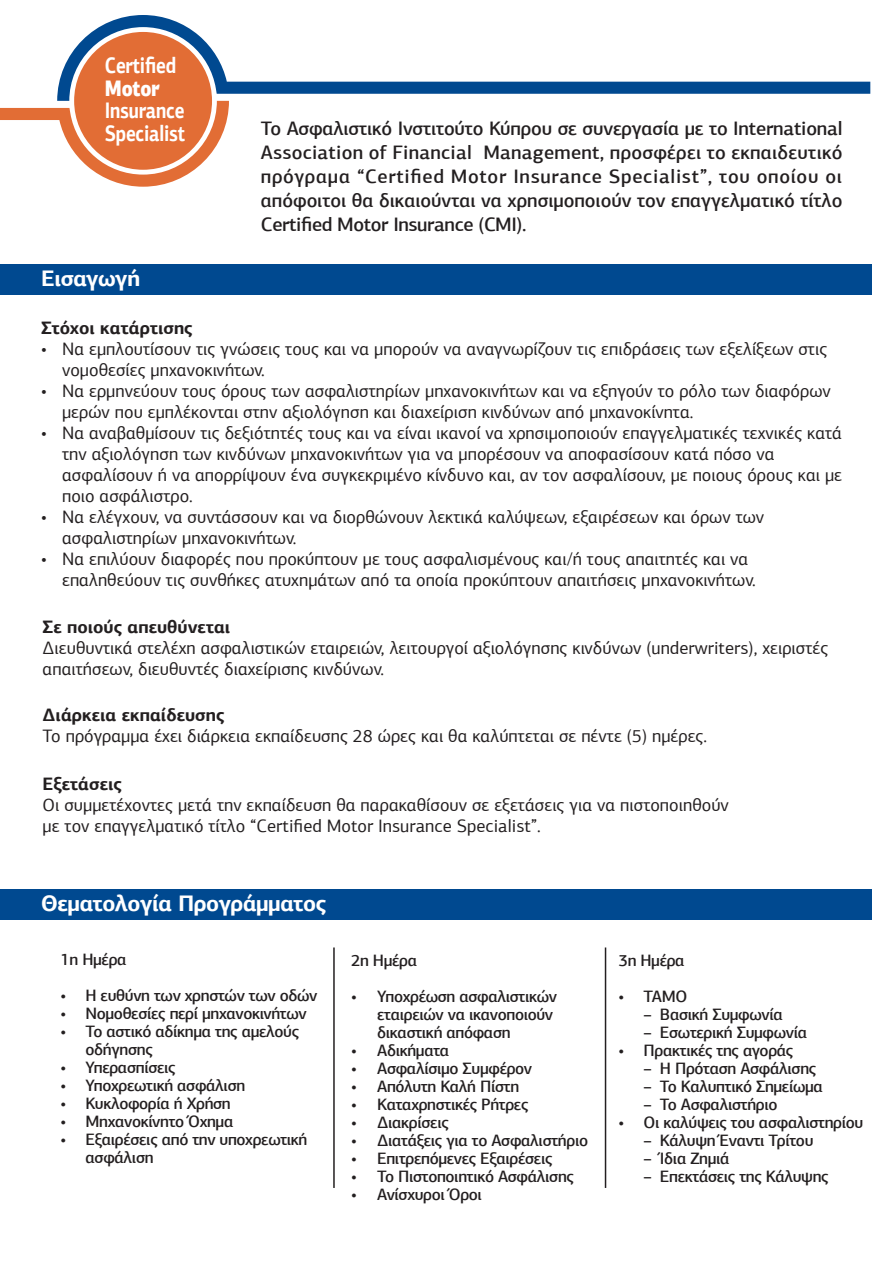
<style>
.page{position:relative;width:890px;height:1263px;background:#fff}
.page>*{position:absolute;margin:0;border:0;box-sizing:border-box;transform-origin:0 0}
.t1{font:700 22.5px "PF Agora Sans Pro";letter-spacing:-.02em;color:#fff}
.t2{font:700 22.5px/22.5px "PF Agora Sans Pro";letter-spacing:-.02em;color:#fff;scale:.8 1}
.t3{font:900 22.5px "PF Agora Sans Pro";letter-spacing:-.015em;color:#fff;scale:.8 1}
.t4{font:500 19.5px/24px "PF Agora Sans Pro";letter-spacing:-.02em;color:#231f20;text-align:justify}
.t5{font:18px/21px "PF Agora Sans Pro";color:#231f20}
.t6{font:700 18px "PF Agora Sans Pro";color:#231f20}
.t7{font:500 16.5px/18px "PF Agora Sans Pro";letter-spacing:-.025em;color:#231f20}
</style>
<div class="page">
<svg style="left:0;top:101px;width:229px;height:86px"></svg>
<svg style="left:57px;top:15px;width:813px;height:86px"></svg>
<div style="left:74px;top:32px;width:138px;height:138px;background:#e26d35;border-radius:50%"></div>
<div style="left:0;top:264px;width:871px;height:31px;background:#004990"></div>
<div style="left:0;top:889px;width:871px;height:31px;background:#004990"></div>
<hr style="left:333px;top:947px;width:1px;height:241px;background:#231f20">
<hr style="left:604px;top:947px;width:2px;height:241px;background:#231f20">
<p class="t2" style="left:105px;top:54px;width:90px">Certified</p>
<p class="t3" style="left:105px;top:73px;width:70px">Motor</p>
<p class="t2" style="left:105px;top:99px;width:102px">Insurance<br>Specialist</p>
<p class="t1" style="left:41px;top:264px;width:100px">Εισαγωγή</p>
<p class="t4" style="left:261px;top:116px;width:583px">Το Ασφαλιστικό Ινστιτούτο Κύπρου σε συνεργασία µε το International Association of Financial Management, προσφέρει το εκπαιδευτικό πρόγραµα “Certified Motor Insurance Specialist”, του οποίου οι απόφοιτοι θα δικαιούνται να χρησιµοποιούν τον επαγγελµατικό τίτλο Certified Motor Insurance (CMI).</p>
<p class="t6" style="left:41px;top:316px;width:153px">Στόχοι κατάρτισης</p>
<p class="t5" style="left:62px;top:338px;width:766px;text-indent:-21px">• Να εµπλουτίσουν τις γνώσεις τους και να µπορούν να αναγνωρίζουν τις επιδράσεις των εξελίξεων στις νοµοθεσίες µηχανοκινήτων.</p>
<p class="t5" style="left:62px;top:380px;width:770px;text-indent:-21px">• Να ερµηνεύουν τους όρους των ασφαλιστηρίων µηχανοκινήτων και να εξηγούν το ρόλο των διαφόρων µερών που εµπλέκονται στην αξιολόγηση και διαχείριση κινδύνων από µηχανοκίνητα.</p>
<p class="t5" style="left:62px;top:422px;width:781px;text-indent:-21px">• Να αναβαθµίσουν τις δεξιότητές τους και να είναι ικανοί να χρησιµοποιούν επαγγελµατικές τεχνικές κατά την αξιολόγηση των κινδύνων µηχανοκινήτων για να µπορέσουν να αποφασίσουν κατά πόσο να ασφαλίσουν ή να απορρίψουν ένα συγκεκριµένο κίνδυνο και, αν τον ασφαλίσουν, µε ποιους όρους και µε ποιο ασφάλιστρο.</p>
<p class="t5" style="left:62px;top:506px;width:703px;text-indent:-21px">• Να ελέγχουν, να συντάσσουν και να διορθώνουν λεκτικά καλύψεων, εξαιρέσεων και όρων των ασφαλιστηρίων µηχανοκινήτων.</p>
<p class="t5" style="left:62px;top:548px;width:695px;text-indent:-21px">• Να επιλύουν διαφορές που προκύπτουν µε τους ασφαλισµένους και/ή τους απαιτητές και να επαληθεύουν τις συνθήκες ατυχηµάτων από τα οποία προκύπτουν απαιτήσεις µηχανοκινήτων.</p>
<p class="t6" style="left:43px;top:615px;width:189px">Σε ποιούς απευθύνεται</p>
<p class="t5" style="left:43px;top:637px;width:787px">∆ιευθυντικά στελέχη ασφαλιστικών εταιρειών, λειτουργοί αξιολόγησης κινδύνων (underwriters), χειριστές απαιτήσεων, διευθυντές διαχείρισης κινδύνων.</p>
<p class="t6" style="left:43px;top:704px;width:183px">∆ιάρκεια εκπαίδευσης</p>
<p class="t5" style="left:43px;top:726px;width:666px">Το πρόγραµµα έχει διάρκεια εκπαίδευσης 28 ώρες και θα καλύπτεται σε πέντε (5) ηµέρες.</p>
<p class="t6" style="left:43px;top:773px;width:81px">Εξετάσεις</p>
<p class="t5" style="left:43px;top:795px;width:687px">Οι συµµετέχοντες µετά την εκπαίδευση θα παρακαθίσουν σε εξετάσεις για να πιστοποιηθούν µε τον επαγγελµατικό τίτλο “Certified Motor Insurance Specialist”.</p>
<p class="t1" style="left:41px;top:889px;width:286px">Θεµατολογία Προγράµµατος</p>
<p class="t7" style="left:60px;top:951px;width:68px">1η Ηµέρα</p>
<p class="t7" style="left:60px;top:987px;width:258px">• Η ευθύνη των χρηστών των οδών</p>
<p class="t7" style="left:60px;top:1005px;width:248px">• Νοµοθεσίες περί µηχανοκινήτων</p>
<p class="t7" style="left:85px;top:1023px;width:215px;text-indent:-25px">• Το αστικό αδίκηµα της αµελούς οδήγησης</p>
<p class="t7" style="left:60px;top:1059px;width:117px">• Υπερασπίσεις</p>
<p class="t7" style="left:60px;top:1077px;width:186px">• Υποχρεωτική ασφάλιση</p>
<p class="t7" style="left:60px;top:1095px;width:172px">• Κυκλοφορία ή Χρήση</p>
<p class="t7" style="left:60px;top:1113px;width:174px">• Μηχανοκίνητο Όχηµα</p>
<p class="t7" style="left:85px;top:1131px;width:223px;text-indent:-25px">• Εξαιρέσεις από την υποχρεωτική ασφάλιση</p>
<p class="t7" style="left:351px;top:951px;width:68px">2η Ηµέρα</p>
<p class="t7" style="left:377px;top:987px;width:181px;text-indent:-26px">• Υποχρέωση ασφαλιστικών εταιρειών να ικανοποιούν δικαστική απόφαση</p>
<p class="t7" style="left:351px;top:1041px;width:100px">• Αδικήµατα</p>
<p class="t7" style="left:351px;top:1059px;width:183px">• Ασφαλίσιµο Συµφέρον</p>
<p class="t7" style="left:351px;top:1077px;width:170px">• Απόλυτη Καλή Πίστη</p>
<p class="t7" style="left:351px;top:1095px;width:179px">• Καταχρηστικές Ρήτρες</p>
<p class="t7" style="left:351px;top:1113px;width:99px">• ∆ιακρίσεις</p>
<p class="t7" style="left:351px;top:1131px;width:238px">• ∆ιατάξεις για το Ασφαλιστήριο</p>
<p class="t7" style="left:351px;top:1149px;width:203px">• Επιτρεπόµενες Εξαιρέσεις</p>
<p class="t7" style="left:351px;top:1167px;width:224px">• Το Πιστοποιητικό Ασφάλισης</p>
<p class="t7" style="left:351px;top:1185px;width:132px">• Ανίσχυροι Όροι</p>
<p class="t7" style="left:618px;top:952px;width:68px">3η Ηµέρα</p>
<p class="t7" style="left:618px;top:988px;width:70px">• ΤΑΜΟ</p>
<p class="t7" style="left:643px;top:1006px;width:141px">– Βασική Συµφωνία</p>
<p class="t7" style="left:643px;top:1024px;width:165px">– Εσωτερική Συµφωνία</p>
<p class="t7" style="left:618px;top:1042px;width:176px">• Πρακτικές της αγοράς</p>
<p class="t7" style="left:643px;top:1060px;width:174px">– Η Πρόταση Ασφάλισης</p>
<p class="t7" style="left:643px;top:1078px;width:181px">– Το Καλυπτικό Σηµείωµα</p>
<p class="t7" style="left:643px;top:1096px;width:135px">– Το Ασφαλιστήριο</p>
<p class="t7" style="left:618px;top:1114px;width:246px">• Οι καλύψεις του ασφαλιστηρίου</p>
<p class="t7" style="left:643px;top:1132px;width:171px">– Κάλυψη Έναντι Τρίτου</p>
<p class="t7" style="left:643px;top:1150px;width:87px">– Ίδια Ζηµιά</p>
<p class="t7" style="left:643px;top:1168px;width:186px">– Επεκτάσεις της Κάλυψης</p>
</div>
